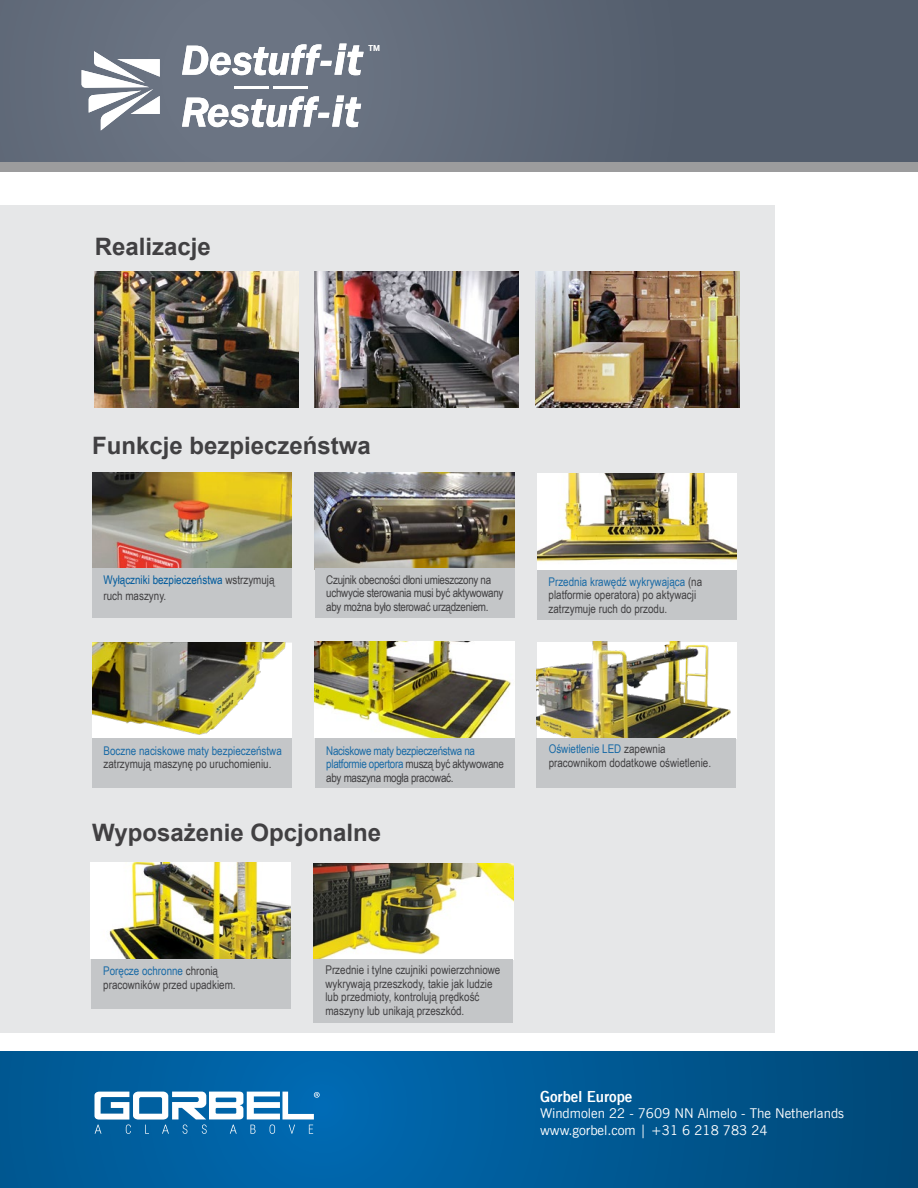
<style>
.page{position:relative;width:918px;height:1188px;background:#fff}
.page>*{position:absolute;margin:0;border:0;box-sizing:border-box;transform-origin:0 0}
.t1{font:700 24px "Arial";color:#414042}
.t2{font:700 15px "News Gothic BTW01";color:#fff}
.t3{font:13.5px/16.5px "News Gothic BTW01";color:#fff}
.t4{font:12px/13.5px "Arial Narrow";color:#414042}
.t5{font:12px/13.5px "Arial Narrow";letter-spacing:-.025em;color:#414042}
.t6{font:12px/13.5px "Arial Narrow";letter-spacing:-.025em;color:#1a6ba6}
.t7{font:12px/16.5px "Arial Narrow";color:#005a9c}
.t8{font:12px "Arial Narrow";color:#1a6ba6}
.t9{font:600 8.25px "News Gothic BTW01";color:#fff}
.s1{color:#414042}
.s2{color:#1a6ba6}
</style>
<div class="page">
<div style="left:0;top:47px;width:918px;height:125px;background:#9c9c9d"></div>
<div style="left:0;top:0;width:918px;height:162px;background:linear-gradient(to right,#6d7685,#515b6a)"></div>
<svg style="left:0;top:1052px;width:918px;height:136px;background:#005a96"></svg>
<svg style="left:94px;top:1092px;width:226px;height:42px"></svg>
<svg style="left:182px;top:44px;width:182px;height:31px;background:#b0b5bd"></svg>
<svg style="left:182px;top:96px;width:179px;height:31px;background:#b1b6be"></svg>
<svg style="left:82px;top:51px;width:78px;height:79px;background:#a5aab3"></svg>
<hr style="left:234px;top:86px;width:34px;height:2px;background:#fff">
<hr style="left:273px;top:86px;width:35px;height:2px;background:#fff">
<div style="left:0;top:205px;width:774px;height:827px;background:#e6e7e8"></div>
<img style="left:95px;top:271px;width:204px;height:136px">
<img style="left:315px;top:271px;width:204px;height:136px">
<img style="left:535px;top:271px;width:204px;height:136px">
<img style="left:315px;top:473px;width:199px;height:96px">
<img style="left:315px;top:641px;width:199px;height:97px">
<img style="left:537px;top:473px;width:200px;height:97px">
<img style="left:91px;top:862px;width:200px;height:97px">
<img style="left:92px;top:473px;width:200px;height:96px">
<img style="left:92px;top:642px;width:200px;height:97px">
<img style="left:314px;top:863px;width:200px;height:97px">
<div style="left:537px;top:642px;width:200px;height:96px;background:#fff"></div>
<img style="left:537px;top:642px;width:194px;height:96px">
<div style="left:315px;top:569px;width:200px;height:49px;background:#c4c6c8"></div>
<div style="left:315px;top:739px;width:200px;height:49px;background:#c4c6c8"></div>
<div style="left:313px;top:959px;width:200px;height:64px;background:#c4c6c8"></div>
<div style="left:91px;top:959px;width:200px;height:50px;background:#c4c6c8"></div>
<div style="left:536px;top:738px;width:200px;height:50px;background:#c4c6c8"></div>
<div style="left:92px;top:569px;width:200px;height:49px;background:#c4c6c8"></div>
<div style="left:92px;top:739px;width:200px;height:49px;background:#c4c6c8"></div>
<div style="left:537px;top:571px;width:200px;height:49px;background:#c4c6c8"></div>
<h1 class="t1" style="left:95px;top:230px;width:118px">Realizacje</h1>
<p class="t9" style="left:369px;top:44px;width:13px">TM</p>
<h1 class="t1" style="left:92px;top:429px;width:280px">Funkcje bezpieczeństwa</h1>
<p class="t7" style="left:104px;top:571px;width:173px">Wyłączniki bezpieczeństwa <span class="s1">wstrzymują ruch maszyny.</span></p>
<p class="t5" style="left:326px;top:573px;width:179px">Czujnik obecności dłoni umieszczony na uchwycie sterowania musi być aktywowany aby można było sterować urządzeniem.</p>
<p class="t4" style="left:549px;top:574px;width:155px"><span class="s2">Przednia krawędź wykrywająca</span> (na platformie operatora) po aktywacji zatrzymuje ruch do przodu.</p>
<p class="t8" style="left:104px;top:742px;width:180px">Boczne naciskowe maty bezpieczeństwa</p>
<p class="t4" style="left:104px;top:757px;width:169px">zatrzymują maszynę po uruchomieniu.</p>
<p class="t6" style="left:326px;top:743px;width:179px">Naciskowe maty bezpieczeństwa na platformie opertora <span class="s1">muszą być aktywowane aby maszyna mogła pracować.</span></p>
<p class="t4" style="left:549px;top:742px;width:164px"><span class="s2">Oświetlenie LED</span> zapewnia pracownikom dodatkowe oświetlenie.</p>
<h1 class="t1" style="left:92px;top:816px;width:290px">Wyposażenie Opcjonalne</h1>
<p class="t4" style="left:103px;top:964px;width:134px"><span class="s2">Poręcze ochronne</span> chronią pracowników przed upadkiem.</p>
<p class="t4" style="left:325px;top:963px;width:176px">Przednie i tylne czujniki powierzchniowe wykrywają przeszkody, takie jak ludzie lub przedmioty, kontrolują prędkość maszyny lub unikają przeszkód.</p>
<p class="t2" style="left:540px;top:1087px;width:94px">Gorbel Europe</p>
<p class="t3" style="left:540px;top:1105px;width:306px">Windmolen 22 - 7609 NN Almelo - The Netherlands www.gorbel.com | +31 6 218 783 24</p>
</div>
